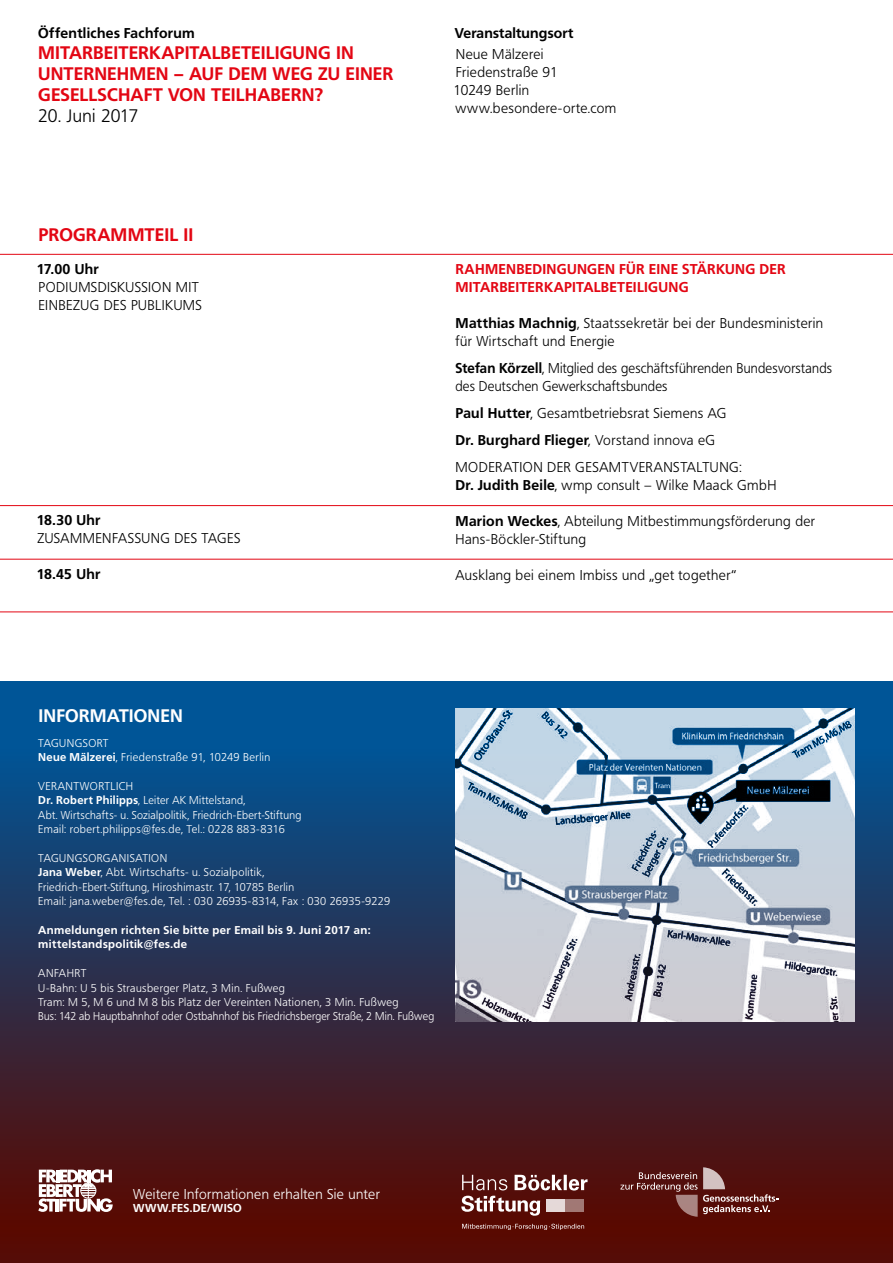
<style>
.page{position:relative;width:893px;height:1263px;background:#fff}
.page>*{position:absolute;margin:0;border:0;box-sizing:border-box;transform-origin:0 0}
.t1{font:700 18px/21px "Frutiger BQ";letter-spacing:.005em;color:#e30613}
.t2{font:700 18px "Frutiger BQ";letter-spacing:.01em;color:#fff}
.t3{font:300 18px "Frutiger BQ";letter-spacing:-.01em;color:#000}
.t4{font:300 14.1px/18px "Frutiger BQ";letter-spacing:.03em;color:#000}
.t5{font:700 14.1px "Frutiger BQ";letter-spacing:.02em;color:#000}
.t6{font:300 14.1px/18px "Frutiger BQ";letter-spacing:.03em;color:#000;scale:.95 1}
.t7{font:700 14.1px/18px "Frutiger BQ";letter-spacing:.015em;color:#e30613}
.t8{font:300 14.1px "Frutiger BQ";letter-spacing:.03em;color:#fff}
.t9{font:700 11.4px "Frutiger BQ";letter-spacing:.025em;color:#fff}
.t10{font:300 11.25px/14.4px "Frutiger BQ";letter-spacing:.035em;color:#fff}
.t11{font:700 11.25px/14.4px "Frutiger BQ";letter-spacing:.035em;color:#fff}
.t12{font:300 11.25px "Frutiger BQ";letter-spacing:.015em;color:#fff;scale:.96 1}
.s1{font-weight:700}
.s2{font-weight:300}
</style>
<div class="page">
<hr style="left:0;top:254px;width:893px;height:1px;background:#e30613">
<hr style="left:0;top:505px;width:893px;height:1px;background:#e30613">
<hr style="left:0;top:559px;width:893px;height:1px;background:#e30613">
<hr style="left:0;top:611px;width:893px;height:1px;background:#e30613">
<svg style="left:0;top:681px;width:893px;height:582px;background:#515268"></svg>
<svg style="left:38px;top:1169px;width:75px;height:43px"></svg>
<svg style="left:620px;top:1167px;width:158px;height:50px;background:#6b2f2c"></svg>
<svg style="left:461px;top:1175px;width:126px;height:41px"></svg>
<svg style="left:462px;top:1224px;width:122px;height:6px"></svg>
<p class="t5" style="left:38px;top:25px;width:158px">Öffentliches Fachforum</p>
<p class="t1" style="left:38px;top:43px;width:357px">MITARBEITERKAPITALBETEILIGUNG IN<br>UNTERNEHMEN – AUF DEM WEG ZU EINER<br>GESELLSCHAFT VON TEILHABERN?</p>
<p class="t3" style="left:38px;top:106px;width:101px">20. Juni 2017</p>
<p class="t1" style="left:39px;top:224px;width:156px">PROGRAMMTEIL II</p>
<p class="t5" style="left:37px;top:261px;width:63px">17.00 Uhr</p>
<p class="t4" style="left:39px;top:278px;width:165px">PODIUMSDISKUSSION MIT<br>EINBEZUG DES PUBLIKUMS</p>
<p class="t5" style="left:37px;top:512px;width:65px">18.30 Uhr</p>
<p class="t4" style="left:37px;top:530px;width:205px">ZUSAMMENFASSUNG DES TAGES</p>
<p class="t5" style="left:37px;top:565px;width:65px">18.45 Uhr</p>
<p class="t5" style="left:455px;top:25px;width:120px">Veranstaltungsort</p>
<p class="t4" style="left:456px;top:46px;width:89px">Neue Mälzerei</p>
<p class="t4" style="left:453px;top:64px;width:106px">Friedenstraße 91<br>10249 Berlin</p>
<p class="t4" style="left:455px;top:100px;width:162px">www.besondere-orte.com</p>
<p class="t7" style="left:455px;top:260px;width:332px">RAHMENBEDINGUNGEN FÜR EINE STÄRKUNG DER<br>MITARBEITERKAPITALBETEILIGUNG</p>
<p class="t4" style="left:455px;top:314px;width:369px"><span class="s1">Matthias Machnig</span>, Staatssekretär bei der Bundesministerin für Wirtschaft und Energie</p>
<p class="t6" style="left:455px;top:359px;width:398px"><span class="s1">Stefan Körzell</span>, Mitglied des geschäftsführenden Bundesvorstands des Deutschen Gewerkschaftsbundes</p>
<p class="t4" style="left:455px;top:404px;width:273px"><span class="s1">Paul Hutter</span>, Gesamtbetriebsrat Siemens AG</p>
<p class="t5" style="left:455px;top:431px;width:261px">Dr. Burghard Flieger<span class="s2">, Vorstand innova eG</span></p>
<p class="t4" style="left:455px;top:458px;width:322px">MODERATION DER GESAMTVERANSTALTUNG:<br><span class="s1">Dr. Judith Beile</span>, wmp consult – Wilke Maack GmbH</p>
<p class="t4" style="left:455px;top:512px;width:361px"><span class="s1">Marion Weckes</span>, Abteilung Mitbestimmungsförderung der<br>Hans-Böckler-Stiftung</p>
<p class="t4" style="left:455px;top:566px;width:282px">Ausklang bei einem Imbiss und „get together“</p>
<p class="t2" style="left:39px;top:705px;width:146px">INFORMATIONEN</p>
<p class="t10" style="left:38px;top:736px;width:72px">TAGUNGSORT</p>
<p class="t10" style="left:38px;top:750px;width:233px"><span class="s1">Neue Mälzerei</span>, Friedenstraße 91, 10249 Berlin</p>
<p class="t10" style="left:38px;top:779px;width:96px">VERANTWORTLICH</p>
<p class="t10" style="left:38px;top:793px;width:265px"><span class="s1">Dr. Robert Philipps</span>, Leiter AK Mittelstand,<br>Abt. Wirtschafts- u. Sozialpolitik, Friedrich-Ebert-Stiftung</p>
<p class="t10" style="left:38px;top:822px;width:248px">Email: robert.philipps@fes.de, Tel.: 0228 883-8316</p>
<p class="t10" style="left:38px;top:851px;width:130px">TAGUNGSORGANISATION</p>
<p class="t10" style="left:38px;top:865px;width:257px"><span class="s1">Jana Weber</span>, Abt. Wirtschafts- u. Sozialpolitik,<br>Friedrich-Ebert-Stiftung, Hiroshimastr. 17, 10785 Berlin</p>
<p class="t10" style="left:38px;top:894px;width:353px">Email: jana.weber@fes.de, Tel. : 030 26935-8314, Fax : 030 26935-9229</p>
<p class="t11" style="left:38px;top:923px;width:334px">Anmeldungen richten Sie bitte per Email bis 9. Juni 2017 an: mittelstandspolitik@fes.de</p>
<p class="t10" style="left:38px;top:966px;width:50px">ANFAHRT</p>
<p class="t10" style="left:38px;top:981px;width:248px">U-Bahn: U 5 bis Strausberger Platz, 3 Min. Fußweg</p>
<p class="t10" style="left:38px;top:995px;width:362px">Tram: M 5, M 6 und M 8 bis Platz der Vereinten Nationen, 3 Min. Fußweg</p>
<p class="t12" style="left:38px;top:1010px;width:414px">Bus: 142 ab Hauptbahnhof oder Ostbahnhof bis Friedrichsberger Straße, 2 Min. Fußweg</p>
<p class="t8" style="left:133px;top:1186px;width:248px">Weitere Informationen erhalten Sie unter</p>
<p class="t9" style="left:133px;top:1201px;width:110px">WWW.FES.DE/WISO</p>
</div>
